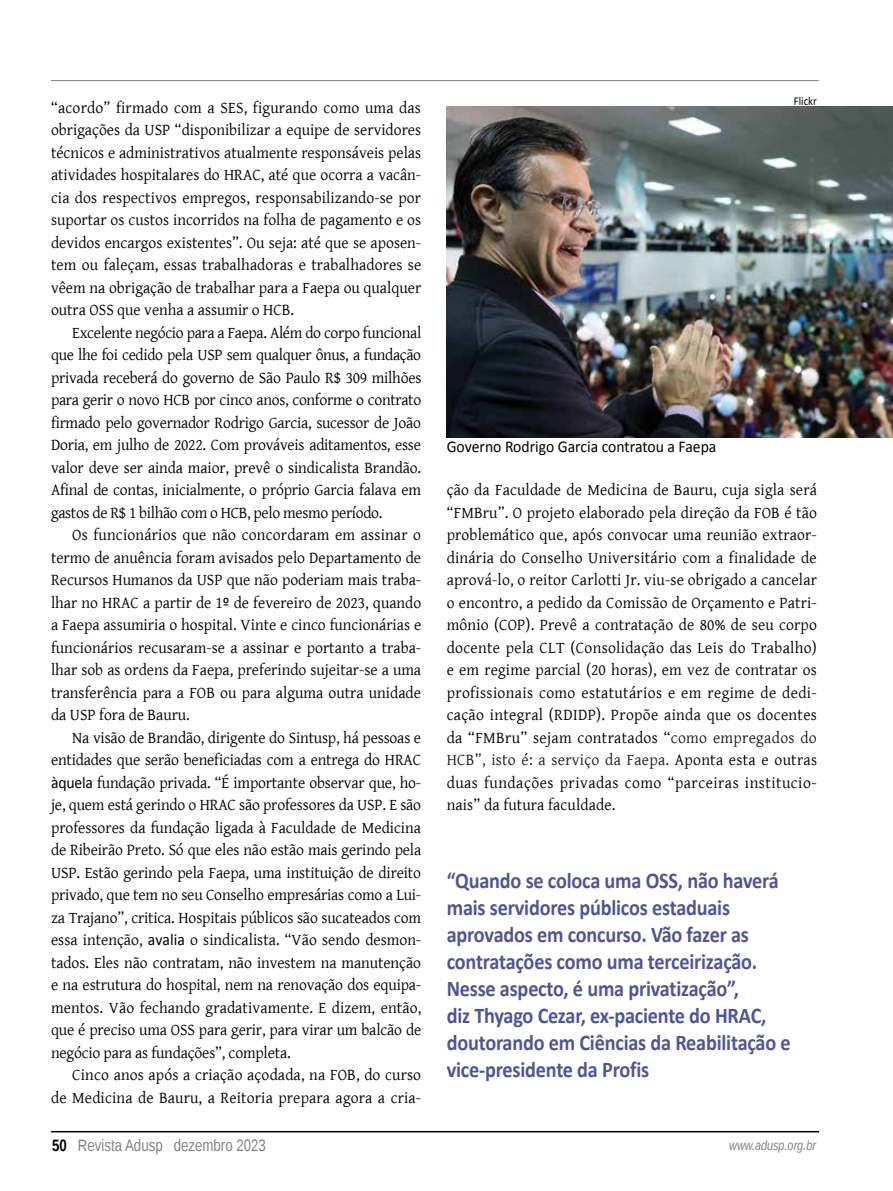
<style>
.page{position:relative;width:893px;height:1191px;background:#fff}
.page>*{position:absolute;margin:0;border:0;box-sizing:border-box;transform-origin:0 0}
.t1{font:700 22.5px/27px "Calibri";letter-spacing:-.01em;color:#4f5597;scale:.9 1}
.t2{font:16.5px/22.5px "Gentium Basic";color:#000;text-align:justify;scale:.95 1}
.t3{font:16.5px "Calibri";color:#000;scale:.95 1}
.t4{font:16.5px "Liberation Sans Narrow";color:#808285}
.t5{font:italic 13.5px "Liberation Sans Narrow";color:#808285}
.t6{font:12px "Calibri";color:#000;scale:.9 1}
.s1{font-family:"Calibri"}
.s2{color:#1c1c1c}
.s3{font-weight:700;color:#000}
</style>
<div class="page">
<hr style="left:51px;top:1131px;width:768px;height:1px;background:#000">
<hr style="left:51px;top:80px;width:768px;height:1px;background:#808285">
<img style="left:447px;top:106px;width:446px;height:331px">
<p class="t2" style="left:51px;top:95px;width:391px">“acordo” firmado com a SES, figurando como uma das obrigações da USP “disponibilizar a equipe de servidores técnicos e administrativos atualmente responsáveis pelas atividades hospitalares do HRAC, até que ocorra a vacân&shy;cia dos respectivos empregos, responsabilizando-se por suportar os custos incorridos na folha de pagamento e os devidos encargos existentes”. Ou seja: até que se aposen&shy;tem ou faleçam, essas trabalhadoras e trabalhadores se vêem na obrigação de trabalhar para a Faepa ou qualquer outra OSS que venha a assumir o HCB.</p>
<p class="t2" style="left:51px;top:320px;width:391px;text-indent:21px">Excelente negócio para a Faepa. Além do corpo funcional que lhe foi cedido pela USP sem qualquer ônus, a fundação privada receberá do governo de São Paulo R$ 309 milhões para gerir o novo HCB por cinco anos, conforme o contrato firmado pelo governador Rodrigo Garcia, sucessor de João Doria, em julho de 2022. Com prováveis aditamentos, esse valor deve ser ainda maior, prevê o sindicalista Brandão.<br>Afinal de contas, inicialmente, o próprio Garcia falava em gastos de R$ 1 bilhão com o HCB, pelo mesmo período.</p>
<p class="t2" style="left:51px;top:523px;width:391px;text-indent:21px">Os funcionários que não concordaram em assinar o termo de anuência foram avisados pelo Departamento de Recursos Humanos da USP que não poderiam mais traba&shy;lhar no HRAC a partir de 1<span class="s1">º</span> de fevereiro de 2023, quando a Faepa assumiria o hospital. Vinte e cinco funcionárias e funcionários recusaram-se a assinar e portanto a traba&shy;lhar sob as ordens da Faepa, preferindo sujeitar-se a uma transferência para a FOB ou para alguma outra unidade da USP fora de Bauru.</p>
<p class="t2" style="left:51px;top:725px;width:391px;text-indent:21px">Na visão de Brandão, dirigente do Sintusp, há pessoas e entidades que serão beneficiadas com a entrega do HRAC <span class="s1">àquela</span> fundação privada. “É importante observar que, ho&shy;je, quem está gerindo o HRAC são professores da USP. E são professores da fundação ligada à Faculdade de Medicina de Ribeirão Preto. Só que eles não estão mais gerindo pela USP. Estão gerindo pela Faepa, uma instituição de direito privado, que tem no seu Conselho empresárias como a Lui&shy;za Trajano”, critica. Hospitais públicos são sucateados com essa intenção, <span class="s1">avalia</span> o sindicalista. “Vão sendo desmon&shy;tados. Eles não contratam, não investem na manutenção e na estrutura do hospital, nem na renovação dos equipa&shy;mentos. Vão fechando gradativamente. E dizem, então, que é preciso uma OSS para gerir, para virar um balcão de negócio para as fundações”, completa.</p>
<p class="t2" style="left:51px;top:1063px;width:391px;text-align:right">Cinco anos após a criação açodada, na FOB, do curso<br>de Medicina de Bauru, a Reitoria prepara agora a cria-</p>
<p class="t6" style="left:794px;top:93px;width:27px">Flickr</p>
<p class="t3" style="left:447px;top:436px;width:285px">Governo Rodrigo Garcia contratou a Faepa</p>
<p class="t2" style="left:447px;top:478px;width:391px">ção da Faculdade de Medicina de Bauru, cuja sigla será “FMBru”. O projeto elaborado pela direção da FOB é tão problemático que, após convocar uma reunião extraor&shy;dinária do Conselho Universitário com a finalidade de aprová-lo, o reitor Carlotti Jr. viu-se obrigado a cancelar o encontro, a pedido da Comissão de Orçamento e Patri&shy;mônio (COP). Prevê a contratação de 80% de seu corpo docente pela CLT (Consolidação das Leis do Trabalho) e em regime parcial (20 horas), em vez de contratar os profissionais como estatutários e em regime de dedi&shy;cação integral (RDIDP). Propõe ainda que os docentes da “FMBru” sejam contratados “<span class="s2">como empregados do HCB”, isto é: a serviço da Faepa.</span> Aponta esta e outras duas fundações privadas como “parceiras institucio&shy;nais” da futura faculdade.</p>
<p class="t1" style="left:447px;top:867px;width:384px">“Quando se coloca uma OSS, não haverá mais servidores públicos estaduais aprovados em concurso. Vão fazer as contratações como uma terceirização.<br>Nesse aspecto, é uma privatização”,<br>diz Thyago Cezar, ex-paciente do HRAC, doutorando em Ciências da Reabilitação e vice-presidente da Profis</p>
<p class="t4" style="left:52px;top:1135px;width:215px"><span class="s3">50</span> Revista Adusp dezembro 2023</p>
<p class="t5" style="left:729px;top:1136px;width:88px">www.adusp.org.br</p>
</div>
